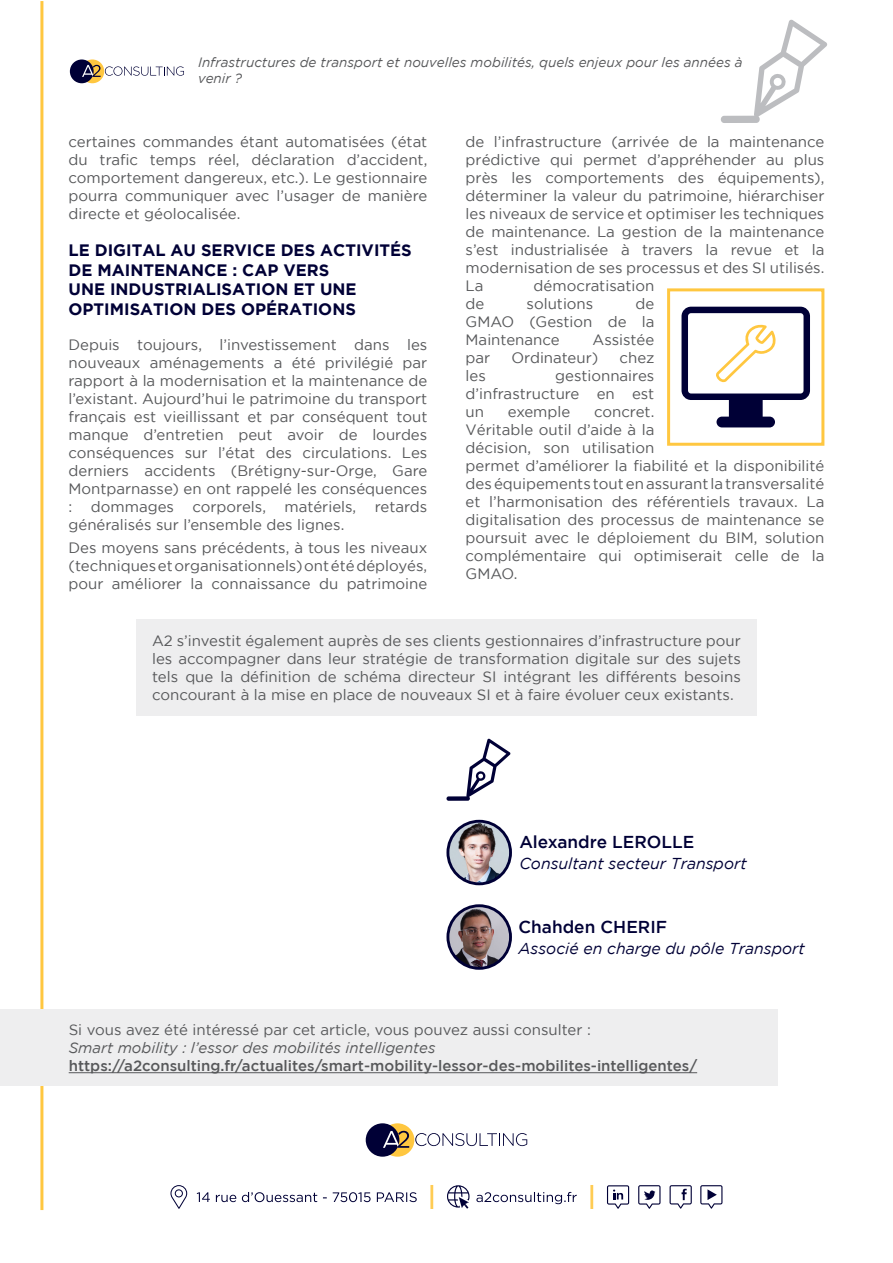
<style>
.page{position:relative;width:893px;height:1263px;background:#fff}
.page>*{position:absolute;margin:0;border:0;box-sizing:border-box;transform-origin:0 0}
.Sous-titre_bleu_en_c{font:500 17.25px "Gotham";color:#000036}
.t1{font:700 16.5px/19.8px "Gotham";color:#000036}
.Sous-titre_bleu_en_c-2{font:italic 15.75px "Gotham";color:#000036}
.t2{font:15px/18px "Gotham";color:#57585a;text-align:justify}
.t3{font:500 15px "Gotham";color:#57585a}
.t4{font:italic 15px "Gotham";color:#57585a}
.Texte_citation_bleu{font:italic 13.5px/16.2px "Gotham";color:#57585a}
</style>
<div class="page">
<div style="left:80px;top:59px;width:24px;height:24px;background:#ffc740;border-radius:50%"></div>
<div style="left:70px;top:59px;width:24px;height:24px;background:#000036;border-radius:50%"></div>
<svg style="left:82px;top:65px;width:102px;height:12px"></svg>
<hr style="left:40px;top:1px;width:3px;height:1209px;background:#ffc740">
<svg style="left:721px;top:20px;width:106px;height:103px"></svg>
<svg style="left:446px;top:739px;width:64px;height:62px"></svg>
<img style="left:448px;top:906px;width:62px;height:62px;border-radius:31px">
<div style="left:446px;top:904px;width:66px;height:66px;border:3px solid #000036;border-radius:50%"></div>
<img style="left:448px;top:821px;width:62px;height:63px;border-radius:31px">
<div style="left:446px;top:820px;width:66px;height:65px;border:3px solid #000036;border-radius:50%"></div>
<div style="left:0;top:1009px;width:777px;height:76px;background:#eeeeef"></div>
<hr style="left:69px;top:1072px;width:628px;height:1px;background:#57585a">
<svg style="left:415px;top:1133px;width:112px;height:13px"></svg>
<div style="left:381px;top:1123px;width:33px;height:34px;background:#ffc740;border-radius:50%"></div>
<div style="left:366px;top:1123px;width:33px;height:34px;background:#000036;border-radius:50%"></div>
<svg style="left:383px;top:1131px;width:26px;height:17px"></svg>
<svg style="left:170px;top:1185px;width:17px;height:24px"></svg>
<svg style="left:197px;top:1192px;width:220px;height:10px"></svg>
<svg style="left:447px;top:1185px;width:23px;height:24px"></svg>
<svg style="left:476px;top:1192px;width:101px;height:12px"></svg>
<hr style="left:430px;top:1185px;width:3px;height:24px;background:#ffcc54">
<svg style="left:638px;top:1185px;width:22px;height:24px"></svg>
<svg style="left:607px;top:1185px;width:22px;height:24px"></svg>
<svg style="left:700px;top:1185px;width:22px;height:24px"></svg>
<svg style="left:670px;top:1185px;width:22px;height:24px"></svg>
<hr style="left:590px;top:1185px;width:3px;height:24px;background:#ffcc54">
<div style="left:136px;top:619px;width:621px;height:96px;background:#eeeeef"></div>
<div style="left:667px;top:288px;width:157px;height:158px;background:#fff;border:3px solid #ffc740"></div>
<svg style="left:681px;top:307px;width:129px;height:120px"></svg>
<p class="Texte_citation_bleu" style="left:198px;top:54px;width:546px">Infrastructures de transport et nouvelles mobilités, quels enjeux pour les années à venir ?</p>
<p class="t2" style="left:69px;top:132px;width:360px">certaines commandes étant automatisées (état du trafic temps réel, déclaration d’accident, comportement dangereux, etc.). Le gestionnaire pourra communiquer avec l’usager de manière directe et géolocalisée.</p>
<p class="t1" style="left:69px;top:240px;width:345px">LE DIGITAL AU SERVICE DES ACTIVITÉS<br>DE MAINTENANCE : CAP VERS<br>UNE INDUSTRIALISATION ET UNE<br>OPTIMISATION DES OPÉRATIONS</p>
<p class="t2" style="left:69px;top:336px;width:360px">Depuis toujours, l’investissement dans les nouveaux aménagements a été privilégié par rapport à la modernisation et la maintenance de l’existant. Aujourd’hui le patrimoine du transport français est vieillissant et par conséquent tout manque d’entretien peut avoir de lourdes conséquences sur l’état des circulations. Les derniers accidents (Brétigny-sur-Orge, Gare Montparnasse) en ont rappelé les conséquences : dommages corporels, matériels, retards généralisés sur l’ensemble des lignes.</p>
<p class="t2" style="left:69px;top:538px;width:360px">Des moyens sans précédents, à tous les niveaux (techniques et organisationnels) ont été déployés, pour améliorer la connaissance du patrimoine</p>
<p class="t2" style="left:466px;top:132px;width:360px">de l’infrastructure (arrivée de la maintenance prédictive qui permet d’appréhender au plus près les comportements des équipements), déterminer la valeur du patrimoine, hiérarchiser les niveaux de service et optimiser les techniques de maintenance. La gestion de la maintenance s’est industrialisée à travers la revue et la modernisation de ses processus et des SI utilisés.<br>La</p>
<p class="t2" style="left:534px;top:276px;width:122px">démocratisation</p>
<p class="t2" style="left:466px;top:294px;width:20px">de</p>
<p class="t2" style="left:527px;top:294px;width:68px">solutions</p>
<p class="t2" style="left:466px;top:294px;width:190px;text-indent:170px">de GMAO (Gestion de la Maintenance</p>
<p class="t2" style="left:593px;top:330px;width:63px">Assistée</p>
<p class="t2" style="left:466px;top:348px;width:26px">par</p>
<p class="t2" style="left:512px;top:348px;width:88px">Ordinateur)</p>
<p class="t2" style="left:620px;top:348px;width:36px">chez</p>
<p class="t2" style="left:466px;top:366px;width:22px">les</p>
<p class="t2" style="left:466px;top:366px;width:190px;text-indent:90px">gestionnaires d’infrastructure en est un</p>
<p class="t2" style="left:508px;top:402px;width:64px">exemple</p>
<p class="t2" style="left:466px;top:402px;width:360px;text-align:left;text-indent:129px">concret.<br>Véritable outil d’aide à la<br>décision, son utilisation<br>permet d’améliorer la fiabilité et la disponibilité des équipements tout en assurant la transversalité et l’harmonisation des référentiels travaux. La digitalisation des processus de maintenance se poursuit avec le déploiement du BIM, solution complémentaire qui optimiserait celle de la GMAO.</p>
<p class="t2" style="left:152px;top:631px;width:590px">A2 s’investit également auprès de ses clients gestionnaires d’infrastructure pour les accompagner dans leur stratégie de transformation digitale sur des sujets tels que la définition de schéma directeur SI intégrant les différents besoins concourant à la mise en place de nouveaux SI et à faire évoluer ceux existants.</p>
<p class="Sous-titre_bleu_en_c" style="left:519px;top:832px;width:176px">Alexandre LEROLLE</p>
<p class="Sous-titre_bleu_en_c-2" style="left:519px;top:855px;width:229px">Consultant secteur Transport</p>
<p class="Sous-titre_bleu_en_c" style="left:519px;top:917px;width:150px">Chahden CHERIF</p>
<p class="Sous-titre_bleu_en_c-2" style="left:519px;top:940px;width:288px">Associé en charge du pôle Transport</p>
<p class="t2" style="left:69px;top:1020px;width:524px">Si vous avez été intéressé par cet article, vous pouvez aussi consulter :</p>
<p class="t4" style="left:69px;top:1039px;width:368px">Smart mobility : l’essor des mobilités intelligentes</p>
<p class="t3" style="left:69px;top:1057px;width:630px">https://a2consulting.fr/actualites/smart-mobility-lessor-des-mobilites-intelligentes/</p>
</div>
